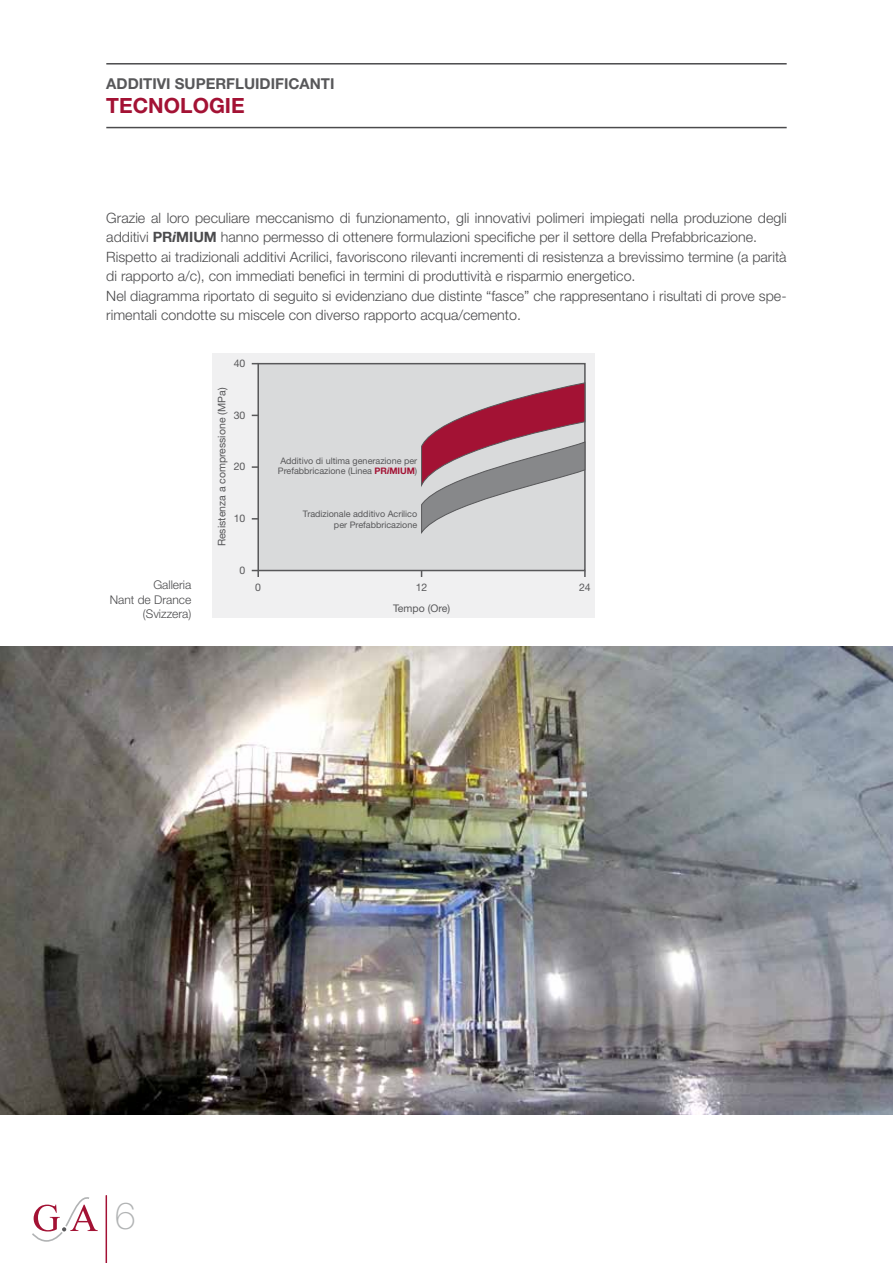
<style>
.page{position:relative;width:893px;height:1263px;background:#fff}
.page>*{position:absolute;margin:0;border:0;box-sizing:border-box;transform-origin:0 0}
.t1{font:100 37.5px "Helvetica Neue LT Std";color:#b1b3b4}
.t2{font:700 21px "Helvetica Neue LT Std";color:#a31234}
.t3{font:700 15px "Helvetica Neue LT Std";color:#58585a}
.t4{font:300 14.25px/19.5px "Helvetica Neue LT Std";color:#4b4b4d}
.t5{font:300 12px/14.4px "Helvetica Neue LT Std";color:#4b4b4d;text-align:right}
.t6{font:10.5px "Helvetica Neue LT Std";color:#58585a}
.t7{font:9px/10.5px "Helvetica Neue LT Std";color:#58585a}
.s1{font-weight:700}
.s2{font-weight:700;font-style:italic}
.s3{font-weight:700;color:#a31234}
.s4{font-weight:700;font-style:italic;color:#a31234}
</style>
<div class="page">
<hr style="left:106px;top:127px;width:681px;height:1px;background:#4b4b4d">
<hr style="left:106px;top:63px;width:681px;height:2px;background:#4b4b4d">
<img style="left:0;top:646px;width:893px;height:468px">
<div style="left:213px;top:354px;width:382px;height:264px;background:#f0f0f1"></div>
<div style="left:258px;top:364px;width:327px;height:206px;background:#d9dadb"></div>
<div style="left:257px;top:363px;width:329px;height:208px;border:2px solid #58585a"></div>
<svg style="left:584px;top:570px;width:2px;height:7px"></svg>
<svg style="left:252px;top:466px;width:6px;height:2px"></svg>
<svg style="left:252px;top:570px;width:7px;height:7px"></svg>
<svg style="left:421px;top:382px;width:165px;height:153px"></svg>
<hr style="left:106px;top:1196px;width:1px;height:67px;background:#a31234">
<svg style="left:32px;top:1197px;width:66px;height:45px"></svg>
<p class="t3" style="left:106px;top:74px;width:230px">ADDITIVI SUPERFLUIDIFICANTI</p>
<h2 class="t2" style="left:106px;top:93px;width:140px">TECNOLOGIE</h2>
<p class="t4" style="left:106px;top:208px;width:682px">Grazie al loro peculiare meccanismo di funzionamento, gli innovativi polimeri impiegati nella produzione degli additivi <span class="s1">PR</span><span class="s2">i</span><span class="s1">MIUM</span> hanno permesso di ottenere formulazioni specifiche per il settore della Prefabbricazione.<br>Rispetto ai tradizionali additivi Acrilici, favoriscono rilevanti incrementi di resistenza a brevissimo termine (a parità di rapporto a/c), con immediati benefici in termini di produttività e risparmio energetico.<br>Nel diagramma riportato di seguito si evidenziano due distinte “fasce” che rappresentano i risultati di prove spe&shy;rimentali condotte su miscele con diverso rapporto acqua/cemento.</p>
<p class="t5" style="left:110px;top:577px;width:83px">Galleria<br>Nant de Drance (Svizzera)</p>
<p class="t6" style="left:234px;top:357px;width:13px">40</p>
<p class="t6" style="left:216px;top:546px;width:160px;rotate:-90deg">Resistenza a compressione (MPa)</p>
<p class="t6" style="left:234px;top:409px;width:13px">30</p>
<p class="t6" style="left:234px;top:460px;width:13px">20</p>
<p class="t6" style="left:234px;top:512px;width:13px">10</p>
<p class="t6" style="left:240px;top:564px;width:7px">0</p>
<p class="t7" style="left:278px;top:455px;width:141px">Additivo di ultima generazione per<br>Prefabbricazione (Linea <span class="s3">PR</span><span class="s4">i</span><span class="s3">MIUM</span>)</p>
<p class="t7" style="left:303px;top:508px;width:116px;text-align:right">Tradizionale additivo Acrilico per Prefabbricazione</p>
<p class="t6" style="left:255px;top:581px;width:7px">0</p>
<p class="t6" style="left:416px;top:581px;width:13px">12</p>
<p class="t6" style="left:579px;top:581px;width:13px">24</p>
<p class="t6" style="left:393px;top:601px;width:58px">Tempo (Ore)</p>
<h1 class="t1" style="left:115px;top:1194px;width:22px">6</h1>
</div>
